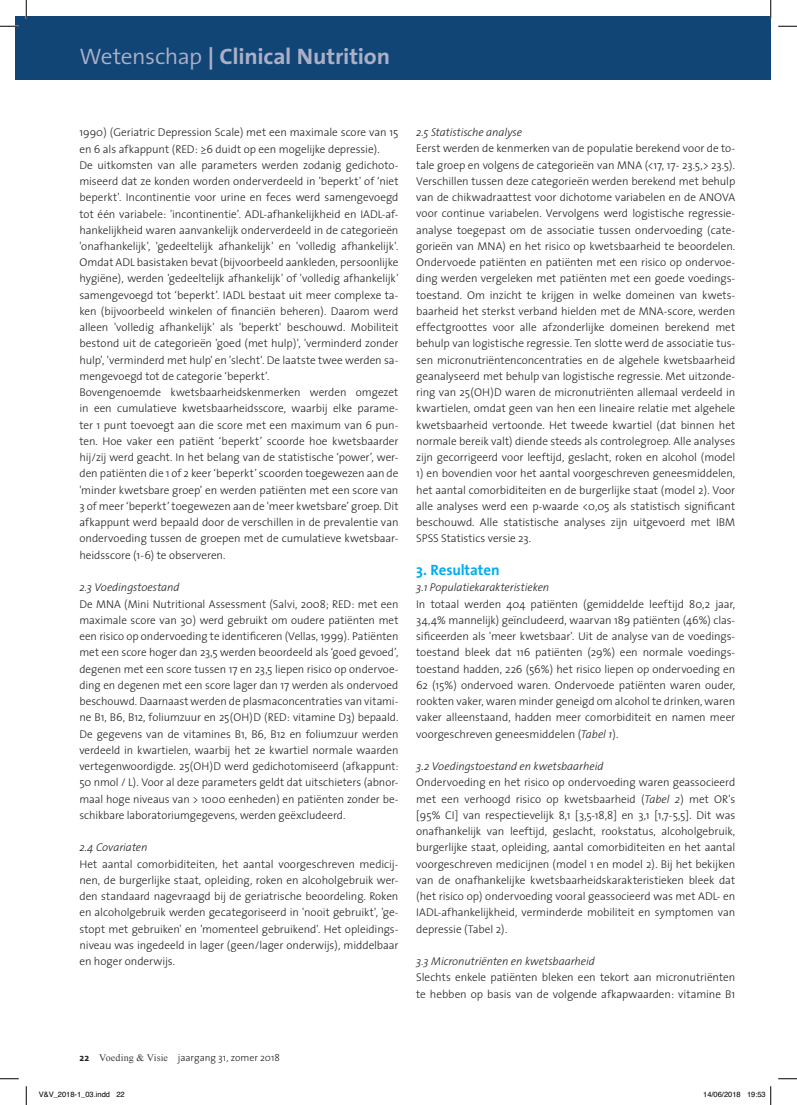
<style>
.page{position:relative;width:797px;height:1105px;background:#fff}
.page>*{position:absolute;margin:0;border:0;box-sizing:border-box;transform-origin:0 0}
.t1{font:700 22.5px "The Sans";letter-spacing:-.01em;color:#acb0c6;scale:1.04 1}
.t2{font:700 15px "The Sans";letter-spacing:-.005em;color:#00aeef}
.t3{font:300 11.25px/16.2px "The Sans";letter-spacing:-.005em;color:#231f20;text-align:justify}
.t4{font:italic 300 11.25px "The Sans";letter-spacing:-.005em;color:#231f20}
.t5{font:300 10px "The Sans";letter-spacing:-.005em;color:#231f20}
.t6{font:7.5px "Helvetica";color:#000}
.s1{font-weight:300}
.s2{font-family:"The Sans Light Caps";font-weight:400}
.s3{font-style:italic}
.s4{font-weight:700}
.s5{font-family:"Times New Roman";font-weight:400;color:#3e3e3f}
</style>
<div class="page">
<div style="left:16px;top:16px;width:754px;height:63px;background:#104576"></div>
<svg style="left:0;top:25px;width:19px;height:2px"></svg>
<svg style="left:778px;top:25px;width:19px;height:2px"></svg>
<svg style="left:0;top:1078px;width:19px;height:1px"></svg>
<svg style="left:778px;top:1078px;width:19px;height:1px"></svg>
<svg style="left:25px;top:0;width:2px;height:19px"></svg>
<svg style="left:25px;top:1086px;width:2px;height:19px"></svg>
<svg style="left:770px;top:0;width:1px;height:19px"></svg>
<svg style="left:770px;top:1086px;width:1px;height:19px"></svg>
<h1 class="t1" style="left:79px;top:38px;width:300px"><span class="s1">Wetenschap</span> | Clinical Nutrition</h1>
<p class="t3" style="left:79px;top:124px;width:320px;text-align:left">1990) (Geriatric Depression Scale) met een maximale score van 15 en 6 als afkappunt (RED: <span class="s2">≥</span>6 duidt op een mogelijke depressie).<br>De uitkomsten van alle parameters werden zodanig gedichoto&shy;miseerd dat ze konden worden onderverdeeld in 'beperkt' of ‘niet beperkt'. Incontinentie voor urine en feces werd samengevoegd tot één variabele: 'incontinentie’. ADL-afhankelijkheid en IADL-af&shy;hankelijkheid waren aanvankelijk onderverdeeld in de categorieën 'onafhankelijk', 'gedeeltelijk afhankelijk' en 'volledig afhankelijk'.<br>Omdat ADL basistaken bevat (bijvoorbeeld aankleden, persoonlijke hygiëne), werden 'gedeeltelijk afhankelijk' of 'volledig afhankelijk' samengevoegd tot ‘beperkt’. IADL bestaat uit meer complexe ta&shy;ken (bijvoorbeeld winkelen of financiën beheren). Daarom werd alleen 'volledig afhankelijk' als 'beperkt' beschouwd. Mobiliteit bestond uit de categorieën 'goed (met hulp)', 'verminderd zonder hulp', 'verminderd met hulp' en 'slecht'. De laatste twee werden sa&shy;mengevoegd tot de categorie ‘beperkt’.<br>Bovengenoemde kwetsbaarheidskenmerken werden omgezet in een cumulatieve kwetsbaarheidsscore, waarbij elke parame&shy;ter 1 punt toevoegt aan die score met een maximum van 6 pun&shy;ten. Hoe vaker een patiënt ‘beperkt’ scoorde hoe kwetsbaarder hij/zij werd geacht. In het belang van de statistische ‘power’, wer&shy;den patiënten die 1 of 2 keer ‘beperkt’ scoorden toegewezen aan de 'minder kwetsbare groep’ en werden patiënten met een score van 3 of meer ‘beperkt’ toegewezen aan de 'meer kwetsbare’ groep. Dit afkappunt werd bepaald door de verschillen in de prevalentie van ondervoeding tussen de groepen met de cumulatieve kwetsbaar&shy;heidsscore (1-6) te observeren.</p>
<p class="t4" style="left:79px;top:578px;width:102px">2.3 Voedingstoestand</p>
<p class="t3" style="left:79px;top:595px;width:320px">De MNA (Mini Nutritional Assessment (Salvi, 2008; RED: met een maximale score van 30) werd gebruikt om oudere patiënten met een risico op ondervoeding te identificeren (Vellas, 1999). Patiënten met een score hoger dan 23,5 werden beoordeeld als ‘goed gevoed’, degenen met een score tussen 17 en 23,5 liepen risico op ondervoe&shy;ding en degenen met een score lager dan 17 werden als ondervoed beschouwd. Daarnaast werden de plasmaconcentraties van vitami&shy;ne B1, B6, B12, foliumzuur en 25(OH)D (RED: vitamine D3) bepaald.<br>De gegevens van de vitamines B1, B6, B12 en foliumzuur werden verdeeld in kwartielen, waarbij het 2e kwartiel normale waarden vertegenwoordigde. 25(OH)D werd gedichotomiseerd (afkappunt:<br>50 nmol / L). Voor al deze parameters geldt dat uitschieters (abnor&shy;maal hoge niveaus van &gt; 1000 eenheden) en patiënten zonder be&shy;schikbare laboratoriumgegevens, werden geëxcludeerd.</p>
<p class="t4" style="left:79px;top:838px;width:70px">2.4 Covariaten</p>
<p class="t3" style="left:79px;top:855px;width:320px">Het aantal comorbiditeiten, het aantal voorgeschreven medicij&shy;nen, de burgerlijke staat, opleiding, roken en alcoholgebruik wer&shy;den standaard nagevraagd bij de geriatrische beoordeling. Roken en alcoholgebruik werden gecategoriseerd in 'nooit gebruikt', 'ge&shy;stopt met gebruiken' en 'momenteel gebruikend'. Het opleidings&shy;niveau was ingedeeld in lager (geen/lager onderwijs), middelbaar en hoger onderwijs.</p>
<p class="t4" style="left:416px;top:123px;width:107px">2.5 Statistische analyse</p>
<p class="t3" style="left:416px;top:140px;width:320px">Eerst werden de kenmerken van de populatie berekend voor de to&shy;tale groep en volgens de categorieën van MNA (&lt;17, 17- 23.5,&gt; 23.5).<br>Verschillen tussen deze categorieën werden berekend met behulp van de chikwadraattest voor dichotome variabelen en de ANOVA voor continue variabelen. Vervolgens werd logistische regressie&shy;analyse toegepast om de associatie tussen ondervoeding (cate&shy;gorieën van MNA) en het risico op kwetsbaarheid te beoordelen.<br>Ondervoede patiënten en patiënten met een risico op ondervoe&shy;ding werden vergeleken met patiënten met een goede voedings&shy;toestand. Om inzicht te krijgen in welke domeinen van kwets&shy;baarheid het sterkst verband hielden met de MNA-score, werden effectgroottes voor alle afzonderlijke domeinen berekend met behulp van logistische regressie. Ten slotte werd de associatie tus&shy;sen micronutriëntenconcentraties en de algehele kwetsbaarheid geanalyseerd met behulp van logistische regressie. Met uitzonde&shy;ring van 25(OH)D waren de micronutriënten allemaal verdeeld in kwartielen, omdat geen van hen een lineaire relatie met algehele kwetsbaarheid vertoonde. Het tweede kwartiel (dat binnen het normale bereik valt) diende steeds als controlegroep. Alle analyses zijn gecorrigeerd voor leeftijd, geslacht, roken en alcohol (model</p>
<p class="t3" style="left:416px;top:465px;width:320px">1) en bovendien voor het aantal voorgeschreven geneesmiddelen, het aantal comorbiditeiten en de burgerlijke staat (model 2). Voor alle analyses werd een p-waarde &lt;0,05 als statistisch significant beschouwd. Alle statistische analyses zijn uitgevoerd met IBM SPSS Statistics versie 23.</p>
<h2 class="t2" style="left:416px;top:557px;width:85px">3. Resultaten</h2>
<p class="t4" style="left:416px;top:578px;width:135px">3.1 Populatiekarakteristieken</p>
<p class="t3" style="left:416px;top:595px;width:320px">In totaal werden 404 patiënten (gemiddelde leeftijd 80,2 jaar, 34,4% mannelijk) geïncludeerd, waarvan 189 patiënten (46%) clas&shy;sificeerden als 'meer kwetsbaar'. Uit de analyse van de voedings&shy;toestand bleek dat 116 patiënten (29%) een normale voedings&shy;toestand hadden, 226 (56%) het risico liepen op ondervoeding en 62 (15%) ondervoed waren. Ondervoede patiënten waren ouder, rookten vaker, waren minder geneigd om alcohol te drinken, waren vaker alleenstaand, hadden meer comorbiditeit en namen meer voorgeschreven geneesmiddelen (<span class="s3">Tabel 1</span>).</p>
<p class="t4" style="left:416px;top:757px;width:189px">3.2 Voedingstoestand en kwetsbaarheid</p>
<p class="t3" style="left:416px;top:774px;width:320px">Ondervoeding en het risico op ondervoeding waren geassocieerd met een verhoogd risico op kwetsbaarheid (<span class="s3">Tabel 2</span>) met OR's [95% CI] van respectievelijk 8,1 [3,5-18,8] en 3,1 [1,7-5,5]. Dit was onafhankelijk van leeftijd, geslacht, rookstatus, alcoholgebruik, burgerlijke staat, opleiding, aantal comorbiditeiten en het aantal voorgeschreven medicijnen (model 1 en model 2). Bij het bekijken van de onafhankelijke kwetsbaarheidskarakteristieken bleek dat (het risico op) ondervoeding vooral geassocieerd was met ADL- en IADL-afhankelijkheid, verminderde mobiliteit en symptomen van depressie (Tabel 2).</p>
<p class="t4" style="left:416px;top:952px;width:180px">3.3 Micronutriënten en kwetsbaarheid</p>
<p class="t3" style="left:416px;top:969px;width:320px">Slechts enkele patiënten bleken een tekort aan micronutriënten te hebben op basis van de volgende afkapwaarden: vitamine B1</p>
<p class="t5" style="left:79px;top:1049px;width:202px"><span class="s4">22</span> <span class="s5">Voeding &amp; Visie</span> jaargang 31, zomer 2018</p>
<p class="t6" style="left:39px;top:1089px;width:87px">V&amp;V_2018-1_03.indd 22</p>
<p class="t6" style="left:703px;top:1089px;width:64px">14/06/2018 19:53</p>
</div>
